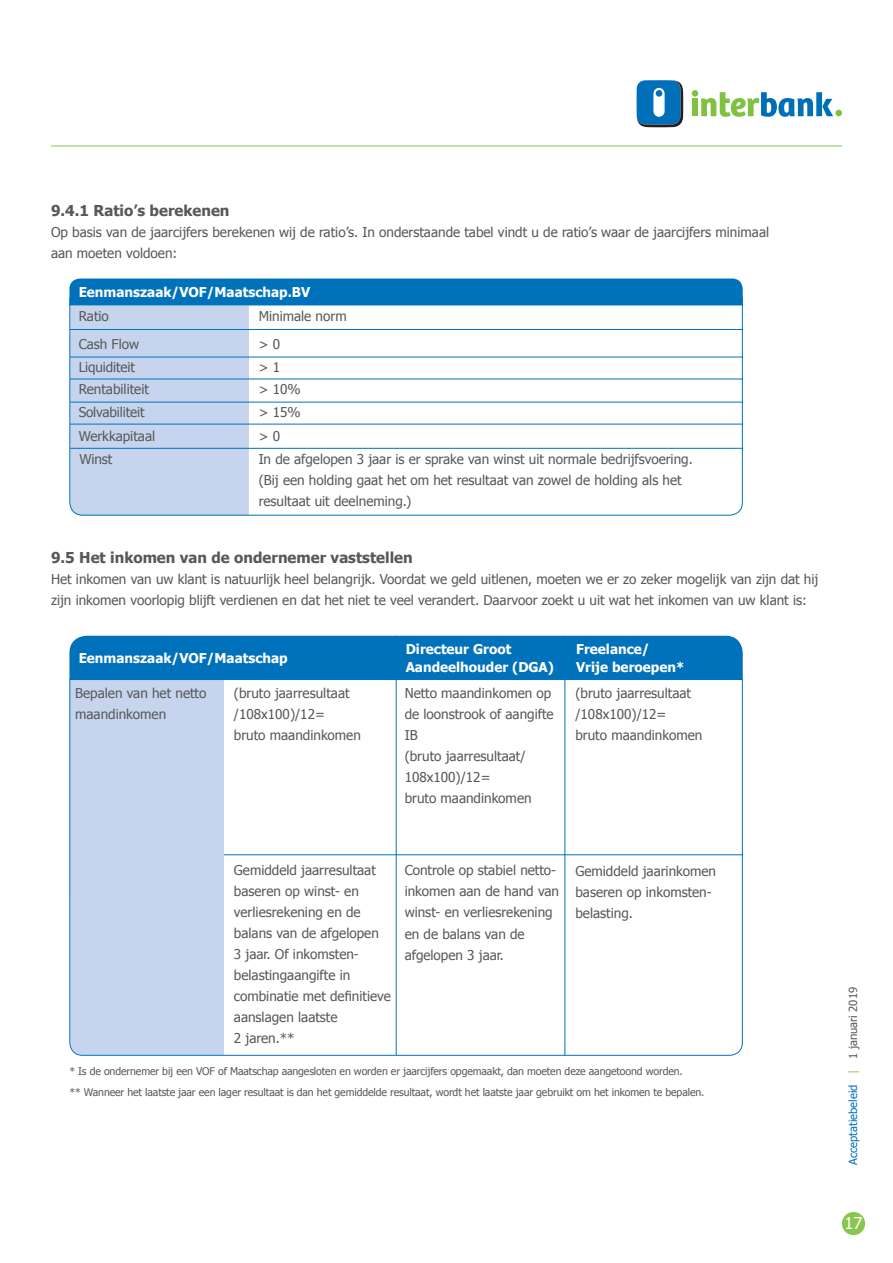
<style>
.page{position:relative;width:893px;height:1263px;background:#fff}
.page>*{position:absolute;margin:0;border:0;box-sizing:border-box;transform-origin:0 0}
.t1{font:16.35px "Tahoma";color:#fff}
.t2{font:700 15px "Tahoma";color:#57585a}
.t3{font:13.5px/21px "Tahoma";color:#57585a}
.t4{font:700 13.5px/18px "Tahoma";color:#fff}
.t5{font:11.25px "Tahoma";color:#0072bc}
.t6{font:10.5px/21px "Tahoma";letter-spacing:-.01em;color:#57585a}
.s1{color:#89c650}
.s2{color:#57585a}
</style>
<div class="page">
<div style="left:692px;top:99px;width:6px;height:17px;background:#7fc241"></div>
<svg style="left:701px;top:92px;width:132px;height:25px"></svg>
<svg style="left:637px;top:80px;width:46px;height:47px;background:#2e7fb6"></svg>
<div style="left:692px;top:90px;width:6px;height:7px;background:#7fc241;border-radius:50%"></div>
<div style="left:835px;top:110px;width:7px;height:6px;background:#7fc241;border-radius:50%"></div>
<div style="left:842px;top:1212px;width:23px;height:23px;background:#89c650;border-radius:50%"></div>
<div style="left:69px;top:279px;width:674px;height:18px;background:#0072bc"></div>
<div style="left:69px;top:636px;width:674px;height:43px;background:#0072bc"></div>
<svg style="left:69px;top:297px;width:674px;height:219px"></svg>
<svg style="left:69px;top:679px;width:674px;height:377px"></svg>
<hr style="left:396px;top:636px;width:1px;height:419px;background:#0072bc">
<hr style="left:564px;top:636px;width:1px;height:420px;background:#0072bc">
<hr style="left:51px;top:146px;width:791px;height:1px;background:#89c650">
<p class="t2" style="left:51px;top:200px;width:180px">9.4.1 Ratio’s berekenen</p>
<p class="t3" style="left:51px;top:221px;width:720px">Op basis van de jaarcijfers berekenen wij de ratio’s. In onderstaande tabel vindt u de ratio’s waar de jaarcijfers minimaal aan moeten voldoen:</p>
<p class="t4" style="left:79px;top:282px;width:233px">Eenmanszaak/VOF/Maatschap.BV</p>
<p class="t3" style="left:79px;top:305px;width:32px">Ratio</p>
<p class="t3" style="left:259px;top:305px;width:90px">Minimale norm</p>
<p class="t3" style="left:79px;top:333px;width:62px">Cash Flow</p>
<p class="t3" style="left:79px;top:356px;width:58px">Liquiditeit</p>
<p class="t3" style="left:79px;top:401px;width:67px">Solvabiliteit</p>
<p class="t3" style="left:79px;top:447px;width:34px">Winst</p>
<p class="t3" style="left:79px;top:378px;width:72px">Rentabiliteit</p>
<p class="t3" style="left:79px;top:424px;width:78px">Werkkapitaal</p>
<p class="t3" style="left:259px;top:333px;width:23px">&gt; 0</p>
<p class="t3" style="left:259px;top:378px;width:43px">&gt; 10%</p>
<p class="t3" style="left:259px;top:424px;width:23px">&gt; 0</p>
<p class="t3" style="left:259px;top:356px;width:23px">&gt; 1</p>
<p class="t3" style="left:259px;top:401px;width:43px">&gt; 15%</p>
<p class="t3" style="left:259px;top:447px;width:436px">In de afgelopen 3 jaar is er sprake van winst uit normale bedrijfsvoering. (Bij een holding gaat het om het resultaat van zowel de holding als het resultaat uit deelneming.)</p>
<p class="t2" style="left:51px;top:547px;width:363px">9.5 Het inkomen van de ondernemer vaststellen</p>
<p class="t3" style="left:51px;top:568px;width:769px">Het inkomen van uw klant is natuurlijk heel belangrijk. Voordat we geld uitlenen, moeten we er zo zeker mogelijk van zijn dat hij zijn inkomen voorlopig blijft verdienen en dat het niet te veel verandert. Daarvoor zoekt u uit wat het inkomen van uw klant is:</p>
<p class="t4" style="left:79px;top:648px;width:210px">Eenmanszaak/VOF/Maatschap</p>
<p class="t4" style="left:406px;top:639px;width:150px">Directeur Groot<br>Aandeelhouder (DGA)</p>
<p class="t4" style="left:576px;top:639px;width:110px">Freelance/<br>Vrije beroepen*</p>
<p class="t3" style="left:234px;top:682px;width:128px">(bruto jaarresultaat /108x100)/12=<br>bruto maandinkomen</p>
<p class="t3" style="left:75px;top:682px;width:133px">Bepalen van het netto maandinkomen</p>
<p class="t3" style="left:405px;top:682px;width:151px">Netto maandinkomen op de loonstrook of aangifte<br>IB<br>(bruto jaarresultaat/<br>108x100)/12=<br>bruto maandinkomen</p>
<p class="t3" style="left:575px;top:682px;width:128px">(bruto jaarresultaat /108x100)/12=<br>bruto maandinkomen</p>
<p class="t3" style="left:234px;top:859px;width:158px">Gemiddeld jaarresultaat baseren op winst- en verliesrekening en de balans van de afgelopen<br>3 jaar. Of inkomsten&shy;belastingaangifte in combinatie met definitieve aanslagen laatste<br>2 jaren.**</p>
<p class="t3" style="left:405px;top:859px;width:156px">Controle op stabiel netto&shy;inkomen aan de hand van winst- en verliesrekening en de balans van de afgelopen 3 jaar.</p>
<p class="t3" style="left:575px;top:859px;width:142px">Gemiddeld jaarinkomen baseren op inkomsten&shy;belasting.</p>
<p class="t6" style="left:69px;top:1060px;width:636px">* Is de ondernemer bij een VOF of Maatschap aangesloten en worden er jaarcijfers opgemaakt, dan moeten deze aangetoond worden.<br>** Wanneer het laatste jaar een lager resultaat is dan het gemiddelde resultaat, wordt het laatste jaar gebruikt om het inkomen te bepalen.</p>
<p class="t5" style="left:845px;top:1165px;width:179px;rotate:-90deg">Acceptatiebeleid <span class="s1">|</span> <span class="s2">1 januari 2019</span></p>
<p class="t1" style="left:845px;top:1212px;width:19px">17</p>
</div>
